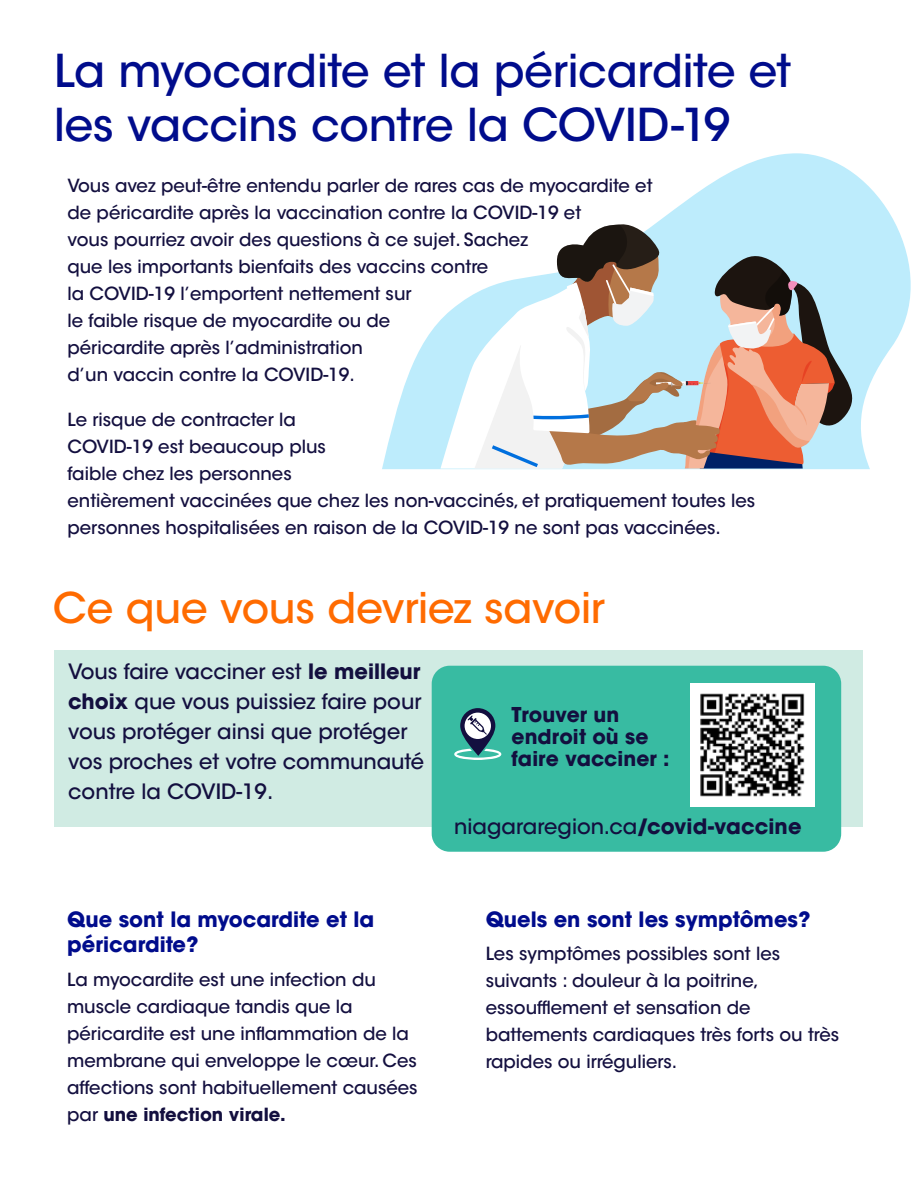
<style>
.page{position:relative;width:918px;height:1188px;background:#fff}
.page>*{position:absolute;margin:0;border:0;box-sizing:border-box;transform-origin:0 0}
.t1{font:500 45px/54px "ITC Avant Garde Std";letter-spacing:-.005em;color:#000c8c}
.t2{font:500 42px "ITC Avant Garde Std";letter-spacing:-.005em;color:#ff6b00}
.t3{font:500 21px/30px "ITC Avant Garde Std";color:#130f3f}
.t4{font:700 21px/25.5px "ITC Avant Garde Std";color:#000c8c}
.t5{font:700 20.25px/22.2px "ITC Avant Garde Std";letter-spacing:.005em;color:#130f3f}
.t6{font:500 18px/27px "ITC Avant Garde Std";color:#130f3f}
.t7{font:700 18px "ITC Avant Garde Std";color:#130f3f}
.s1{font-weight:700}
.s2{font-weight:500}
</style>
<div class="page">
<svg style="left:382px;top:153px;width:529px;height:316px"></svg>
<svg style="left:441px;top:224px;width:420px;height:245px"></svg>
<div style="left:55px;top:650px;width:808px;height:176px;background:#d0ebe3"></div>
<div style="left:432px;top:666px;width:409px;height:186px;background:#38bba2;border-radius:18px"></div>
<img style="left:691px;top:683px;width:123px;height:124px">
<svg style="left:454px;top:708px;width:47px;height:52px"></svg>
<h1 class="t1" style="left:54px;top:44px;width:739px">La myocardite et la péricardite et les vaccins contre la COVID-19</h1>
<p class="t6" style="left:68px;top:172px;width:587px">Vous avez peut-être entendu parler de rares cas de myocardite et de péricardite après la vaccination contre la COVID-19 et<br>vous pourriez avoir des questions à ce sujet. Sachez<br>que les importants bienfaits des vaccins contre<br>la COVID-19 l’emportent nettement sur<br>le faible risque de myocardite ou de<br>péricardite après l’administration<br>d’un vaccin contre la COVID-19.</p>
<p class="t6" style="left:68px;top:406px;width:689px">Le risque de contracter la<br>COVID-19 est beaucoup plus<br>faible chez les personnes<br>entièrement vaccinées que chez les non-vaccinés, et pratiquement toutes les personnes hospitalisées en raison de la COVID-19 ne sont pas vaccinées.</p>
<h2 class="t2" style="left:53px;top:582px;width:554px">Ce que vous devriez savoir</h2>
<p class="t3" style="left:68px;top:656px;width:357px">Vous faire vacciner est <span class="s1">le meilleur choix</span> que vous puissiez faire pour vous protéger ainsi que protéger vos proches et votre communauté contre la COVID-19.</p>
<p class="t5" style="left:512px;top:703px;width:160px">Trouver un endroit où se faire vacciner :</p>
<p class="t4" style="left:67px;top:906px;width:309px">Que sont la myocardite et la péricardite?</p>
<p class="t6" style="left:67px;top:966px;width:310px">La myocardite est une infection du</p>
<p class="t6" style="left:67px;top:993px;width:287px">muscle cardiaque tandis que la</p>
<p class="t6" style="left:67px;top:1020px;width:343px">péricardite est une inflammation de la</p>
<p class="t6" style="left:67px;top:1047px;width:351px">membrane qui enveloppe le cœur. Ces</p>
<p class="t6" style="left:67px;top:1074px;width:352px">affections sont habituellement causées</p>
<p class="t7" style="left:67px;top:1102px;width:220px"><span class="s2">par</span> une infection virale.</p>
<p class="t3" style="left:454px;top:812px;width:349px">niagararegion.ca<span class="s1">/covid-vaccine</span></p>
<p class="t4" style="left:486px;top:906px;width:326px">Quels en sont les symptômes?</p>
<p class="t6" style="left:486px;top:940px;width:296px">Les symptômes possibles sont les</p>
<p class="t6" style="left:486px;top:967px;width:275px">suivants : douleur à la poitrine,</p>
<p class="t6" style="left:486px;top:994px;width:266px">essoufflement et sensation de</p>
<p class="t6" style="left:486px;top:1021px;width:355px">battements cardiaques très forts ou très</p>
<p class="t6" style="left:486px;top:1048px;width:193px">rapides ou irréguliers.</p>
</div>
